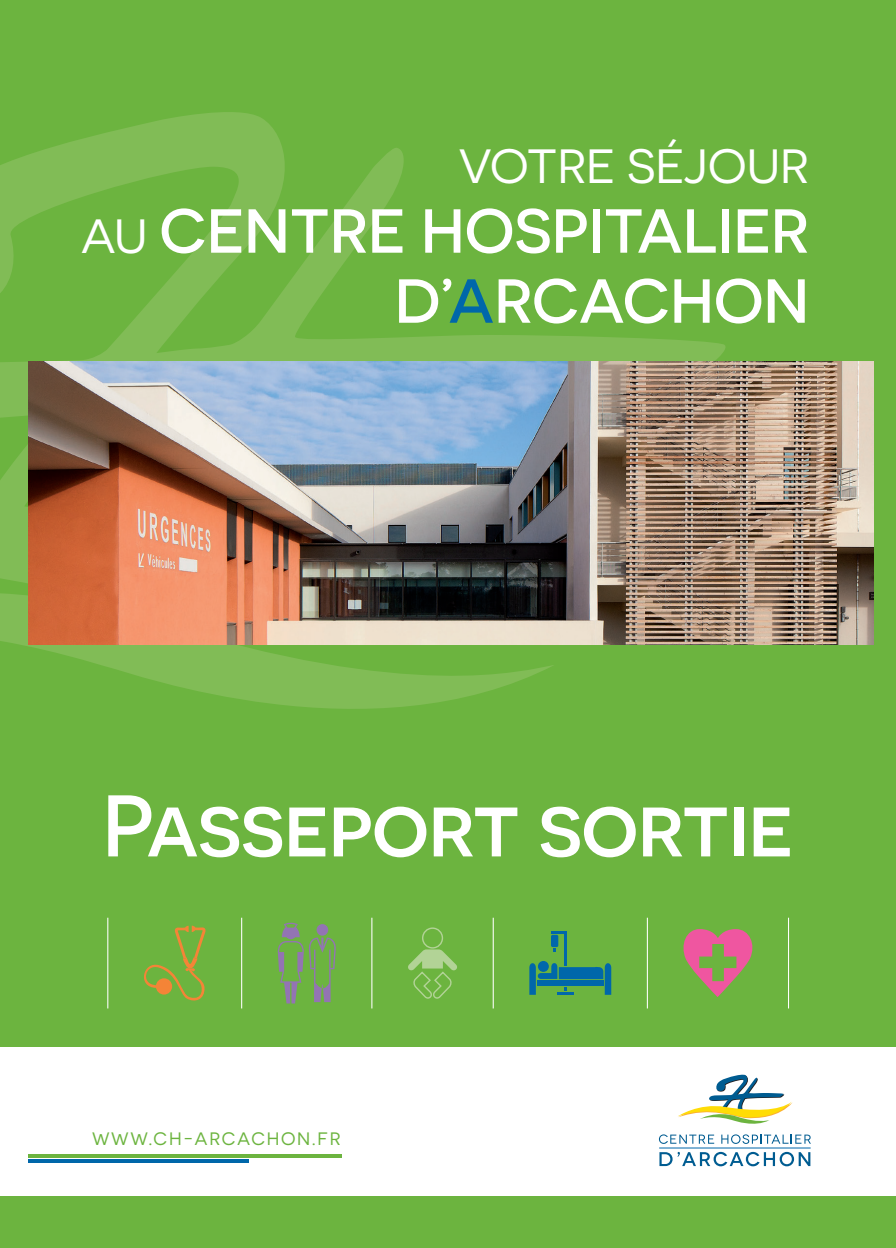
<style>
.page{position:relative;width:896px;height:1248px;background:#fff}
.page>*{position:absolute;margin:0;border:0;box-sizing:border-box;transform-origin:0 0}
.t1{font:500 87.2px "Novecentosanswide";letter-spacing:-.02em;color:#fff}
.t2{font:500 62px/70px "Novecentosanswide";color:#fff;text-align:right}
.t3{font:48px "Novecentosanswide";color:#fff}
.t4{font:18px "Novecentosanswide";letter-spacing:.09em;color:#6cb43f}
.s1{font-weight:400;font-size:48px}
.s2{color:#0067aa}
</style>
<div class="page">
<div style="left:0;top:0;width:896px;height:1247px;background:#6cb43f"></div>
<svg style="left:0;top:112px;width:826px;height:597px"></svg>
<div style="left:0;top:1047px;width:896px;height:148px;background:#fff"></div>
<img style="left:28px;top:361px;width:845px;height:283px">
<hr style="left:241px;top:917px;width:1px;height:91px;background:#fff">
<hr style="left:107px;top:917px;width:1px;height:91px;background:#fff">
<hr style="left:371px;top:917px;width:1px;height:91px;background:#fff">
<hr style="left:493px;top:917px;width:1px;height:91px;background:#fff">
<hr style="left:647px;top:917px;width:1px;height:91px;background:#fff">
<hr style="left:788px;top:917px;width:1px;height:91px;background:#fff">
<svg style="left:144px;top:925px;width:62px;height:76px"></svg>
<div style="left:422px;top:927px;width:21px;height:21px;border:1px solid #b2d396;border-radius:50%"></div>
<svg style="left:408px;top:949px;width:49px;height:50px"></svg>
<svg style="left:529px;top:961px;width:82px;height:33px"></svg>
<hr style="left:565px;top:931px;width:2px;height:34px;background:#0067aa">
<svg style="left:551px;top:931px;width:14px;height:2px"></svg>
<div style="left:551px;top:934px;width:7px;height:12px;background:#0067aa;border-radius:2px"></div>
<svg style="left:683px;top:929px;width:70px;height:68px"></svg>
<svg style="left:277px;top:922px;width:59px;height:81px"></svg>
<svg style="left:678px;top:1074px;width:114px;height:50px"></svg>
<hr style="left:659px;top:1147px;width:151px;height:1px;background:#0067aa">
<svg style="left:659px;top:1134px;width:55px;height:9px"></svg>
<svg style="left:721px;top:1134px;width:90px;height:9px"></svg>
<svg style="left:659px;top:1151px;width:151px;height:15px"></svg>
<svg style="left:28px;top:1154px;width:313px;height:3px"></svg>
<hr style="left:28px;top:1159px;width:221px;height:3px;background:#0067aa">
<p class="t3" style="left:459px;top:138px;width:352px">VOTRE SÉJOUR</p>
<p class="t2" style="left:81px;top:195px;width:730px"><span class="s1">AU</span> CENTRE HOSPITALIER<br>D’<span class="s2">A</span>RCACHON</p>
<h1 class="t1" style="left:102px;top:774px;width:693px">Passeport sortie</h1>
<p class="t4" style="left:92px;top:1127px;width:250px">WWW.CH-ARCACHON.FR</p>
</div>
